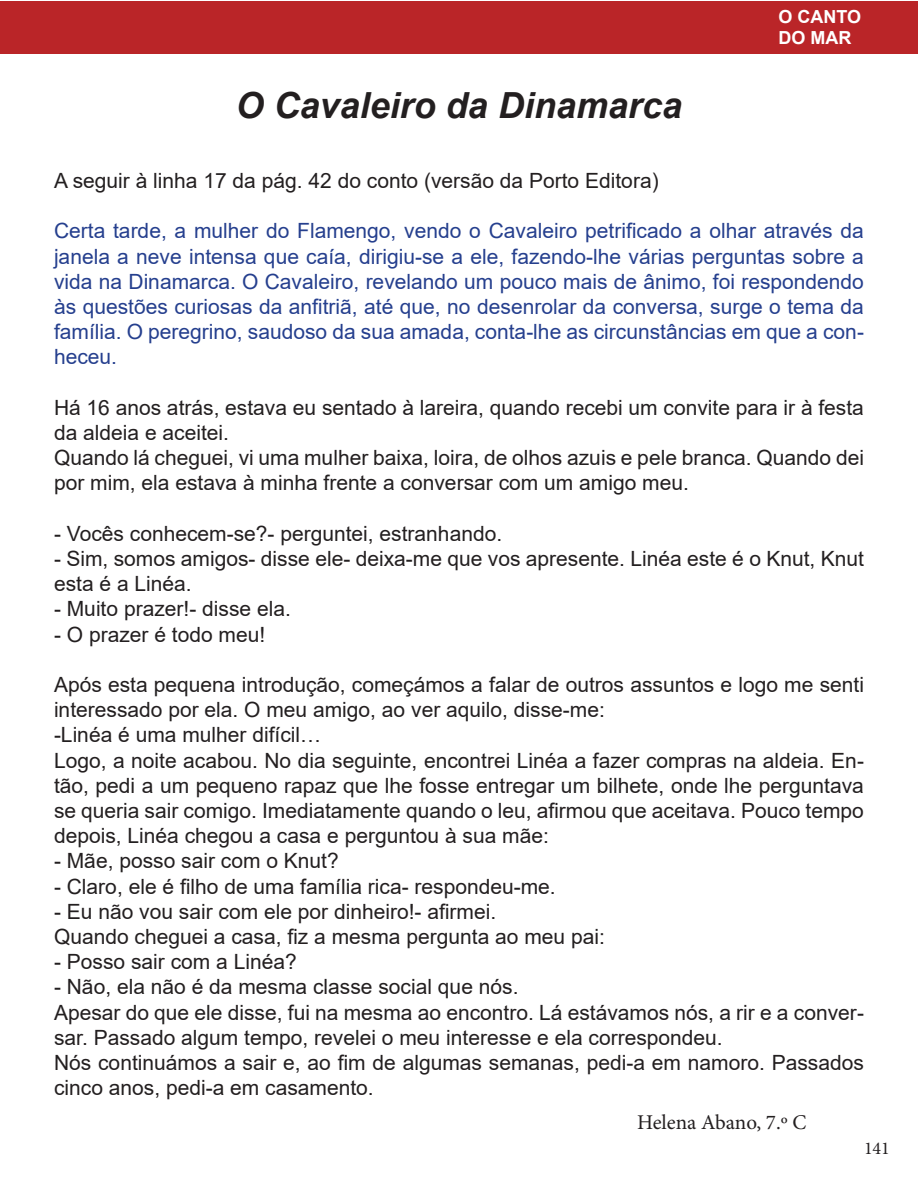
<style>
.page{position:relative;width:918px;height:1188px;background:#fff}
.page>*{position:absolute;margin:0;border:0;box-sizing:border-box;transform-origin:0 0}
.t1{font:italic 700 36px "Arial";color:#231f20}
.t2{font:21px/25.2px "Arial";color:#231f20}
.t3{font:21px/25.2px "Arial";color:#253f8e;text-align:justify}
.t4{font:21px "Minion Pro";letter-spacing:-.005em;color:#231f20}
.t5{font:700 18px/21px "Arial";color:#fff}
.t6{font:18px "Minion Pro";color:#231f20}
</style>
<div class="page">
<div style="left:0;top:1px;width:918px;height:52px;background:#ba2528"></div>
<h1 class="t1" style="left:236px;top:81px;width:448px">O Cavaleiro da Dinamarca</h1>
<p class="t5" style="left:778px;top:6px;width:84px">O CANTO<br>DO MAR</p>
<p class="t2" style="left:54px;top:168px;width:606px">A seguir à linha 17 da pág. 42 do conto (versão da Porto Editora)</p>
<p class="t3" style="left:54px;top:218px;width:811px">Certa tarde, a mulher do Flamengo, vendo o Cavaleiro petrificado a olhar através da janela a neve intensa que caía, dirigiu-se a ele, fazendo-lhe várias perguntas sobre a vida na Dinamarca. O Cavaleiro, revelando um pouco mais de ânimo, foi respondendo às questões curiosas da anfitriã, até que, no desenrolar da conversa, surge o tema da família. O peregrino, saudoso da sua amada, conta-lhe as circunstâncias em que a con&shy;heceu.</p>
<p class="t2" style="left:54px;top:395px;width:812px">Há 16 anos atrás, estava eu sentado à lareira, quando recebi um convite para ir à festa da aldeia e aceitei.<br>Quando lá cheguei, vi uma mulher baixa, loira, de olhos azuis e pele branca. Quando dei por mim, ela estava à minha frente a conversar com um amigo meu.</p>
<p class="t2" style="left:54px;top:521px;width:450px">- Vocês conhecem-se?- perguntei, estranhando.</p>
<p class="t2" style="left:54px;top:546px;width:811px">- Sim, somos amigos- disse ele- deixa-me que vos apresente. Linéa este é o Knut, Knut esta é a Linéa.</p>
<p class="t2" style="left:54px;top:596px;width:238px">- Muito prazer!- disse ela.</p>
<p class="t2" style="left:54px;top:621px;width:213px">- O prazer é todo meu!</p>
<p class="t2" style="left:54px;top:672px;width:812px">Após esta pequena introdução, começámos a falar de outros assuntos e logo me senti interessado por ela. O meu amigo, ao ver aquilo, disse-me:<br>-Linéa é uma mulher difícil…<br>Logo, a noite acabou. No dia seguinte, encontrei Linéa a fazer compras na aldeia. En&shy;tão, pedi a um pequeno rapaz que lhe fosse entregar um bilhete, onde lhe perguntava se queria sair comigo. Imediatamente quando o leu, afirmou que aceitava. Pouco tempo depois, Linéa chegou a casa e perguntou à sua mãe:</p>
<p class="t2" style="left:54px;top:848px;width:286px">- Mãe, posso sair com o Knut?</p>
<p class="t2" style="left:54px;top:873px;width:503px">- Claro, ele é filho de uma família rica- respondeu-me.</p>
<p class="t2" style="left:54px;top:899px;width:552px">- Eu não vou sair com ele por dinheiro!- afirmei.<br>Quando cheguei a casa, fiz a mesma pergunta ao meu pai:</p>
<p class="t2" style="left:54px;top:949px;width:244px">- Posso sair com a Linéa?</p>
<p class="t2" style="left:54px;top:974px;width:811px">- Não, ela não é da mesma classe social que nós.<br>Apesar do que ele disse, fui na mesma ao encontro. Lá estávamos nós, a rir e a conver&shy;sar. Passado algum tempo, revelei o meu interesse e ela correspondeu.<br>Nós continuámos a sair e, ao fim de algumas semanas, pedi-a em namoro. Passados cinco anos, pedi-a em casamento.</p>
<p class="t4" style="left:637px;top:1108px;width:171px">Helena Abano, 7.º C</p>
<p class="t6" style="left:864px;top:1136px;width:27px">141</p>
</div>
